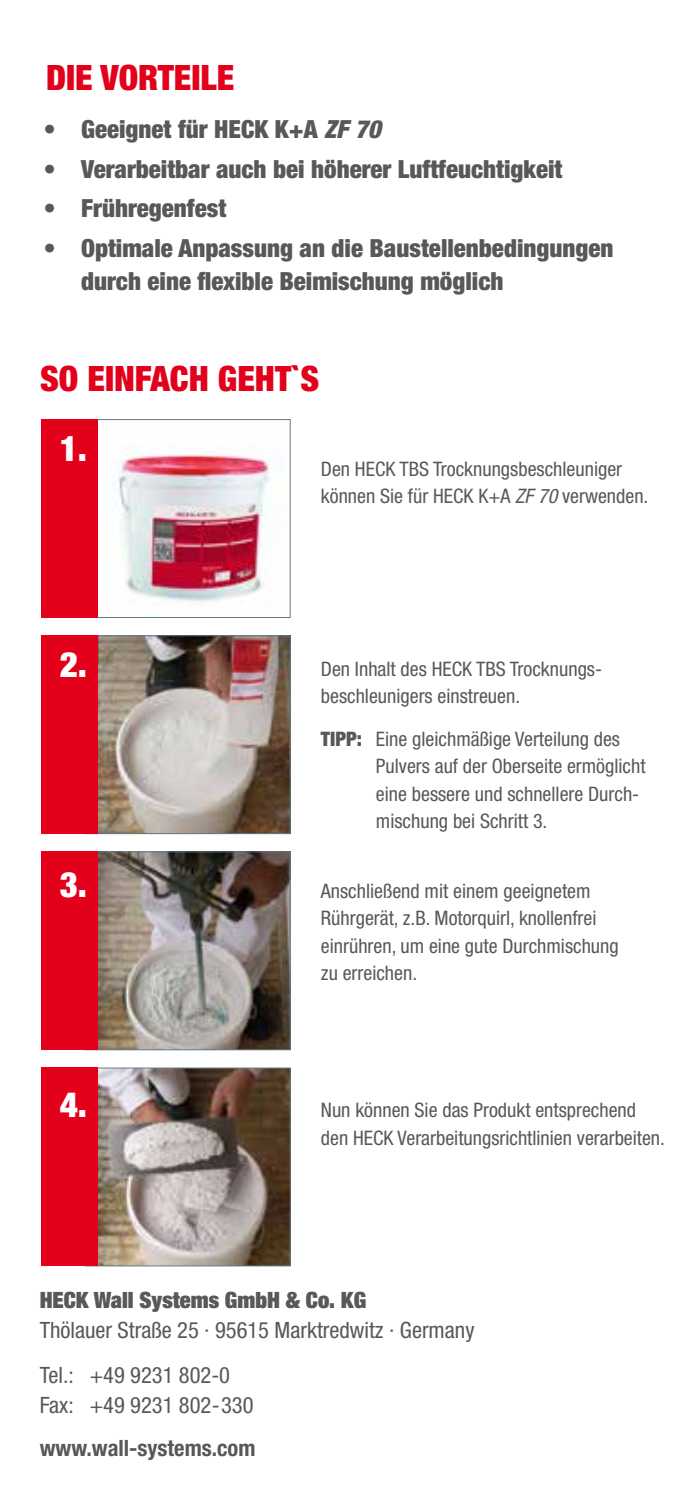
<style>
.page{position:relative;width:695px;height:1489px;background:#fff}
.page>*{position:absolute;margin:0;border:0;box-sizing:border-box;transform-origin:0 0}
.t1{font:900 condensed 35px "Helvetica Neue LT";color:#e2001a}
.t2{font:900 condensed 35px "Helvetica Neue LT";color:#fff}
.t3{font:900 condensed 25px/32.5px "Helvetica Neue LT";color:#58585a}
.t4{font:condensed 22.5px/45px "Helvetica Neue LT";color:#58585a}
.t5{font:900 expanded 22.5px "Helvetica Neue LT";color:#58585a}
.t6{font:700 condensed 22.5px "Helvetica Neue LT";color:#58585a}
.t7{font:condensed 20px/27.5px "Helvetica Neue LT";color:#58585a}
.s1{font-style:italic}
.s2{font-weight:900}
</style>
<div class="page">
<img style="left:113px;top:446px;width:171px;height:156px">
<div style="left:85px;top:419px;width:205px;height:198px;border:1px solid #637a85"></div>
<img style="left:98px;top:637px;width:190px;height:195px">
<div style="left:85px;top:635px;width:205px;height:199px;border:1px solid #637a85"></div>
<img style="left:98px;top:853px;width:190px;height:195px">
<div style="left:85px;top:851px;width:205px;height:199px;border:1px solid #637a85"></div>
<img style="left:98px;top:1069px;width:190px;height:195px">
<div style="left:85px;top:1067px;width:205px;height:199px;border:1px solid #637a85"></div>
<div style="left:41px;top:419px;width:57px;height:198px;background:#e2001a"></div>
<div style="left:41px;top:635px;width:57px;height:199px;background:#e2001a"></div>
<div style="left:41px;top:851px;width:57px;height:199px;background:#e2001a"></div>
<div style="left:41px;top:1067px;width:57px;height:199px;background:#e2001a"></div>
<h1 class="t1" style="left:46px;top:56px;width:190px">DIE VORTEILE</h1>
<p class="t3" style="left:44px;top:113px;width:339px">• Geeignet für HECK K+A <span class="s1">ZF 70</span></p>
<p class="t3" style="left:44px;top:152px;width:520px">• Verarbeitbar auch bei höherer Luftfeuchtigkeit</p>
<p class="t3" style="left:44px;top:192px;width:184px">• Frühregenfest</p>
<p class="t3" style="left:81px;top:231px;width:534px;text-indent:-38px">• Optimale Anpassung an die Baustellenbedingungen durch eine flexible Beimischung möglich</p>
<h1 class="t1" style="left:40px;top:357px;width:280px">SO EINFACH GEHT`S</h1>
<h1 class="t2" style="left:60px;top:427px;width:29px">1.</h1>
<h1 class="t2" style="left:60px;top:643px;width:29px">2.</h1>
<h1 class="t2" style="left:60px;top:863px;width:29px">3.</h1>
<h1 class="t2" style="left:60px;top:1082px;width:29px">4.</h1>
<p class="t7" style="left:321px;top:455px;width:329px">Den HECK TBS Trocknungsbeschleuniger können Sie für HECK K+A <span class="s1">ZF 70</span> verwenden.</p>
<p class="t7" style="left:321px;top:655px;width:283px">Den Inhalt des HECK TBS Trocknungs&shy;beschleunigers einstreuen.</p>
<p class="t7" style="left:376px;top:725px;width:271px;text-indent:-55px"><span class="s2">TIPP:</span> Eine gleichmäßige Verteilung des Pulvers auf der Oberseite ermöglicht eine bessere und schnellere Durch&shy;mischung bei Schritt 3.</p>
<p class="t7" style="left:321px;top:876px;width:299px">Anschließend mit einem geeignetem<br>Rührgerät, z.B. Motorquirl, knollenfrei einrühren, um eine gute Durchmischung zu erreichen.</p>
<p class="t7" style="left:321px;top:1096px;width:345px">Nun können Sie das Produkt entsprechend den HECK Verarbeitungsrichtlinien verarbeiten.</p>
<p class="t5" style="left:40px;top:1285px;width:328px">HECK Wall Systems GmbH &amp; Co. KG</p>
<p class="t4" style="left:40px;top:1307px;width:436px">Thölauer Straße 25 · 95615 Marktredwitz · Germany<br>Tel.: +49 9231 802-0</p>
<p class="t4" style="left:40px;top:1382px;width:215px">Fax: +49 9231 802-330</p>
<p class="t6" style="left:40px;top:1433px;width:217px">www.wall-systems.com</p>
</div>
